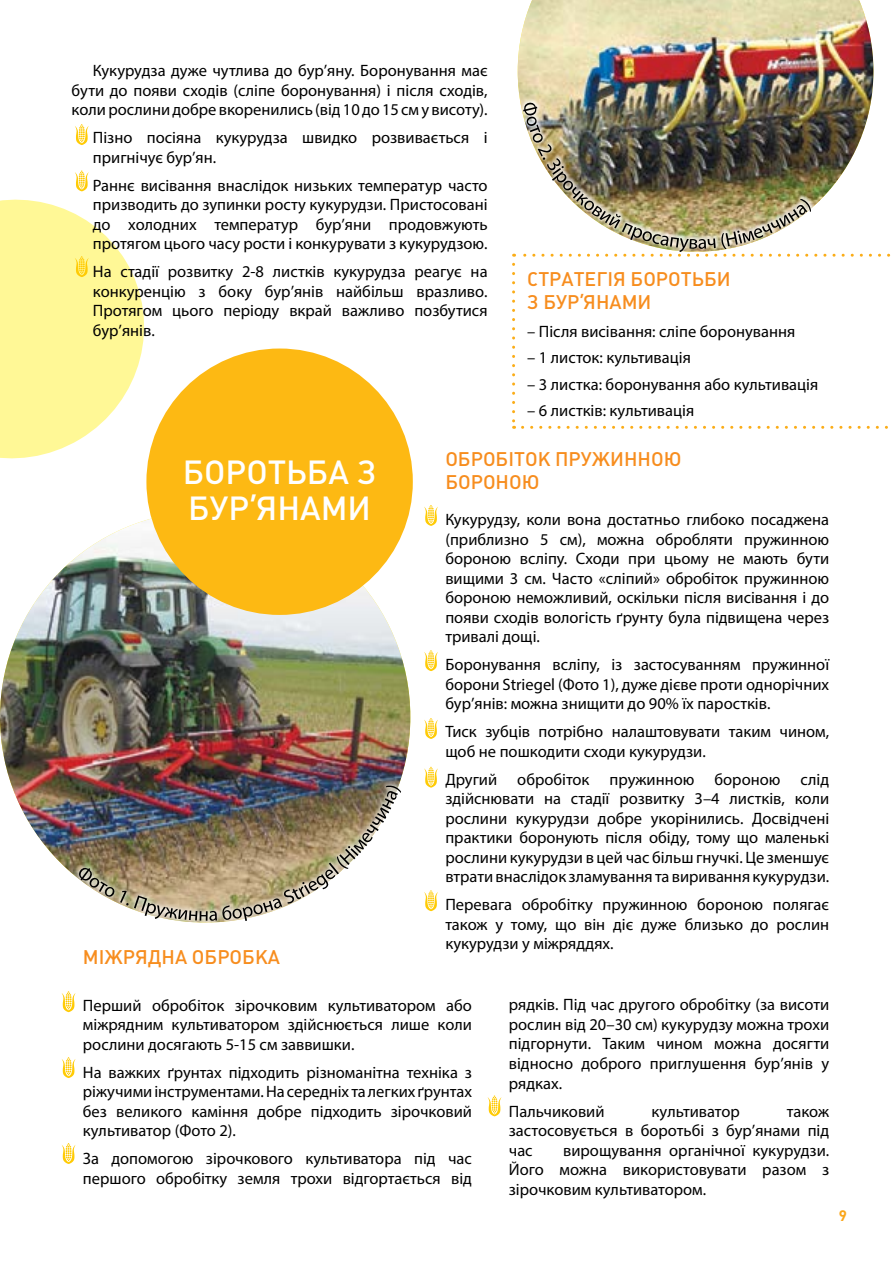
<style>
.page{position:relative;width:893px;height:1263px;background:#fff}
.page>*{position:absolute;margin:0;border:0;box-sizing:border-box;transform-origin:0 0}
.t1{font:33px/36px "Plumb Medium C";color:#fff}
.t2{font:19.5px/23.4px "Plumb Medium C";color:#f78d1e}
.t3{font:16.5px/19.5px "Myriad Pro";color:#000;text-align:justify}
.t4{font:15px "Plumb Bold C";color:#faa61a}
</style>
<div class="page">
<img style="left:0;top:511px;width:410px;height:411px;border-radius:205px">
<img style="left:521px;top:0;width:352px;height:102px">
<svg style="left:0;top:191px;width:148px;height:271px;fill:#fff896"></svg>
<div style="left:146px;top:348px;width:267px;height:267px;background:#fdb913;border-radius:50%"></div>
<svg style="left:512px;top:320px;width:3px;height:109px"></svg>
<svg style="left:522px;top:426px;width:366px;height:3px"></svg>
<svg style="left:424px;top:505px;width:14px;height:21px"></svg>
<svg style="left:424px;top:650px;width:14px;height:21px"></svg>
<svg style="left:424px;top:718px;width:14px;height:21px"></svg>
<svg style="left:424px;top:767px;width:14px;height:21px"></svg>
<svg style="left:424px;top:890px;width:14px;height:21px"></svg>
<svg style="left:62px;top:991px;width:14px;height:21px"></svg>
<svg style="left:62px;top:1057px;width:14px;height:21px"></svg>
<svg style="left:62px;top:1143px;width:14px;height:21px"></svg>
<svg style="left:488px;top:1095px;width:13px;height:21px"></svg>
<img style="left:512px;top:35px;width:308px;height:285px">
<img style="left:514px;top:102px;width:377px;height:155px">
<svg style="left:75px;top:124px;width:14px;height:21px"></svg>
<svg style="left:75px;top:170px;width:14px;height:21px"></svg>
<svg style="left:75px;top:256px;width:14px;height:21px"></svg>
<div style="left:72px;top:778px;width:336px;height:150px;background:#fff;opacity:.75"></div>
<img style="left:78px;top:785px;width:323px;height:136px">
<p class="t3" style="left:72px;top:61px;width:417px;text-indent:21px">Кукурудза дуже чутлива до бур’яну. Боронування має бути до появи сходів (сліпе боронування) і після сходів, коли рослини добре вкоренились (від 10 до 15 см у висоту).</p>
<p class="t3" style="left:93px;top:128px;width:396px">Пізно посіяна кукурудза швидко розвивається і пригнічує бур’ян.</p>
<p class="t3" style="left:93px;top:175px;width:396px">Раннє висівання внаслідок низьких температур часто призводить до зупинки росту кукурудзи. Пристосовані до холодних температур бур’яни продовжують протягом цього часу рости і конкурувати з кукурудзою.</p>
<p class="t3" style="left:93px;top:262px;width:396px">На стадії розвитку 2-8 листків кукурудза реагує на конкуренцію з боку бур’янів найбільш вразливо.<br>Протягом цього періоду вкрай важливо позбутися бур’янів.</p>
<p class="t2" style="left:527px;top:267px;width:205px">СТРАТЕГІЯ БОРОТЬБИ<br>З БУР’ЯНАМИ</p>
<p class="t3" style="left:527px;top:321px;width:270px">– Після висівання: сліпе боронування</p>
<p class="t3" style="left:527px;top:348px;width:165px">– 1 листок: культивація</p>
<p class="t3" style="left:527px;top:374px;width:293px">– 3 листка: боронування або культивація</p>
<p class="t3" style="left:527px;top:401px;width:169px">– 6 листків: культивація</p>
<h1 class="t1" style="left:183px;top:454px;width:195px">БОРОТЬБА З<br>БУР’ЯНАМИ</h1>
<p class="t2" style="left:83px;top:945px;width:199px">МІЖРЯДНА ОБРОБКА</p>
<p class="t2" style="left:445px;top:447px;width:238px">ОБРОБІТОК ПРУЖИННОЮ<br>БОРОНОЮ</p>
<p class="t3" style="left:445px;top:510px;width:385px">Кукурудзу, коли вона достатньо глибоко посаджена (приблизно 5 см), можна обробляти пружинною бороною всліпу. Сходи при цьому не мають бути вищими 3 см. Часто «сліпий» обробіток пружинною бороною неможливий, оскільки після висівання і до появи сходів вологість ґрунту була підвищена через тривалі дощі.</p>
<p class="t3" style="left:445px;top:655px;width:385px">Боронування всліпу, із застосуванням пружинної борони Striegel (Фото 1), дуже дієве проти однорічних бур’янів: можна знищити до 90% їх паростків.</p>
<p class="t3" style="left:445px;top:722px;width:385px">Тиск зубців потрібно налаштовувати таким чином, щоб не пошкодити сходи кукурудзи.</p>
<p class="t3" style="left:445px;top:769px;width:385px">Другий обробіток пружинною бороною слід здійснювати на стадії розвитку 3–4 листків, коли рослини кукурудзи добре укорінились. Досвідчені практики боронують після обіду, тому що маленькі рослини кукурудзи в цей час більш гнучкі. Це зменшує втрати внаслідок зламування та виривання кукурудзи.</p>
<p class="t3" style="left:445px;top:895px;width:385px">Перевага обробітку пружинною бороною полягає також у тому, що він діє дуже близько до рослин кукурудзи у міжряддях.</p>
<p class="t3" style="left:83px;top:995px;width:391px">Перший обробіток зірочковим культиватором або міжрядним культиватором здійснюється лише коли рослини досягають 5-15 см заввишки.</p>
<p class="t3" style="left:83px;top:1062px;width:391px">На важких ґрунтах підходить різноманітна техніка з ріжучими інструментами. На середніх та легких ґрунтах без великого каміння добре підходить зірочковий культиватор (Фото 2).</p>
<p class="t3" style="left:83px;top:1148px;width:391px">За допомогою зірочкового культиватора під час першого обробітку земля трохи відгортається від</p>
<p class="t3" style="left:509px;top:995px;width:322px">рядків. Під час другого обробітку (за висоти рослин від 20–30 см) кукурудзу можна трохи підгорнути. Таким чином можна досягти відносно доброго приглушення бур’янів у рядках.</p>
<p class="t3" style="left:509px;top:1101px;width:97px">Пальчиковий</p>
<p class="t3" style="left:652px;top:1101px;width:90px">культиватор</p>
<p class="t3" style="left:509px;top:1101px;width:322px;text-indent:278px">також застосовується в боротьбі з бур’янами під час</p>
<p class="t3" style="left:509px;top:1140px;width:322px;text-indent:54px">вирощування органічної кукурудзи.<br>Його можна використовувати разом з зірочковим культиватором.</p>
<p class="t4" style="left:839px;top:1207px;width:10px">9</p>
</div>
